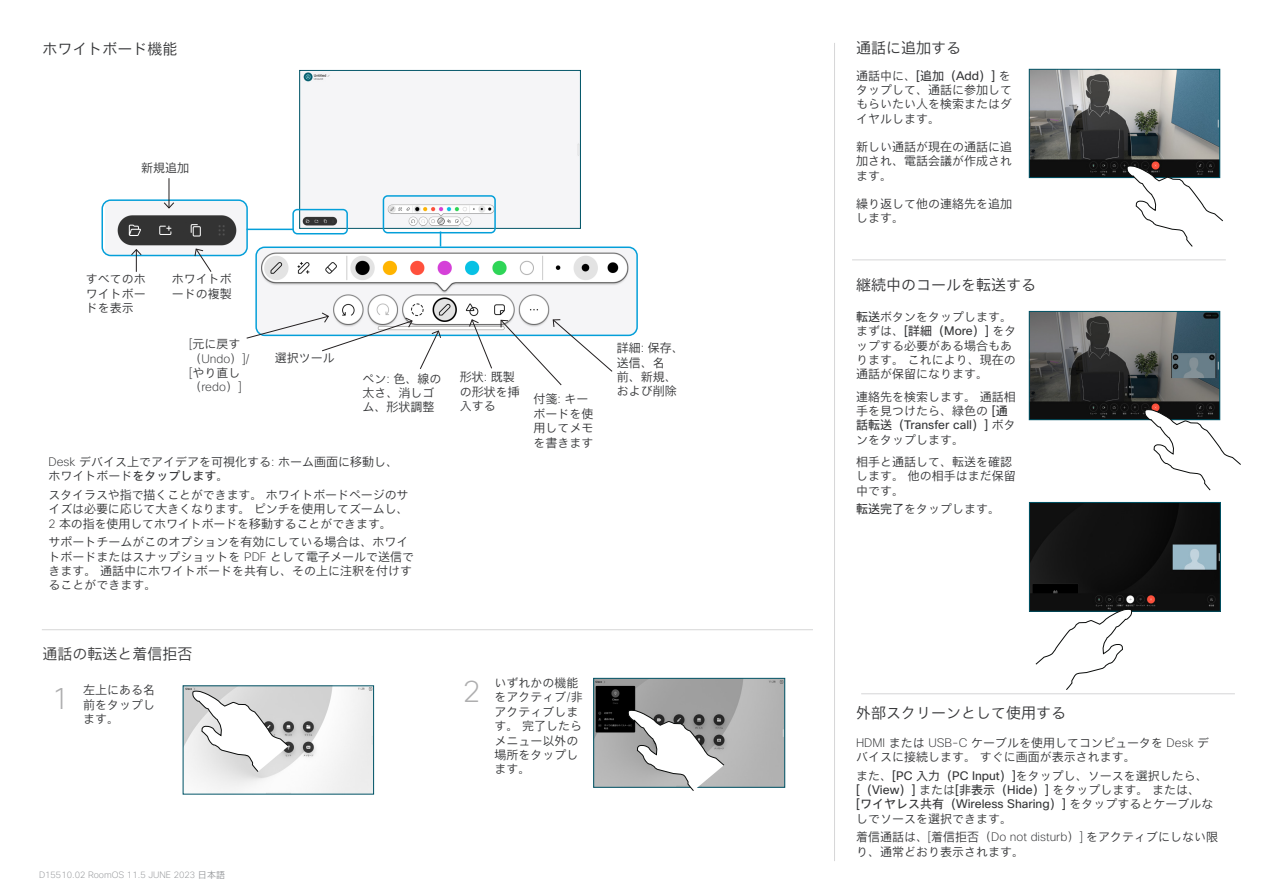
<style>
.page{position:relative;width:1263px;height:893px;background:#fff}
.page>*{position:absolute;margin:0;border:0;box-sizing:border-box;transform-origin:0 0}
.Numbers{font:200 30px "Cisco Sans";color:#aeaeaf}
.Subhead2{font:15px "Cisco Sans JPN Light";color:#343537}
.Subhead2-2{font:15px "Cisco Sans JPN Light";color:#3e3e3f}
.CartoonAnnotation{font:12px/14.4px "Cisco Sans JPN Light";color:#343537}
.CartoonAnnotation-2{font:200 12px/14.4px "Cisco Sans";color:#343537}
.t1{font:200 9px "Cisco Sans";color:#939598}
.s1{font-family:"Cisco Sans JPN Light";font-weight:400}
.s2{font-family:"Cisco Sans";font-weight:200}
.s3{font-family:"Cisco Sans JPN"}
.s4{color:#343537}
.s5{font-family:"Cisco Sans"}
</style>
<div class="page">
<hr style="left:834px;top:43px;width:1px;height:818px;background:#d6d6d7">
<img style="left:185px;top:688px;width:187px;height:104px">
<svg style="left:192px;top:690px;width:97px;height:82px"></svg>
<img style="left:596px;top:680px;width:187px;height:105px">
<div style="left:594px;top:678px;width:191px;height:109px;border:1px solid #005467"></div>
<svg style="left:628px;top:709px;width:96px;height:82px"></svg>
<hr style="left:42px;top:629px;width:771px;height:1px;background:#d6d6d7">
<hr style="left:861px;top:693px;width:374px;height:1px;background:#d6d6d7">
<hr style="left:852px;top:259px;width:374px;height:1px;background:#d6d6d7">
<img style="left:1031px;top:71px;width:187px;height:105px">
<div style="left:1029px;top:69px;width:191px;height:109px;border:1px solid #005467"></div>
<svg style="left:1127px;top:165px;width:96px;height:82px"></svg>
<img style="left:1031px;top:504px;width:187px;height:105px">
<div style="left:1029px;top:502px;width:191px;height:109px;border:1px solid #005467"></div>
<img style="left:1031px;top:313px;width:187px;height:105px">
<div style="left:1029px;top:311px;width:191px;height:109px;border:1px solid #005467"></div>
<svg style="left:1144px;top:409px;width:97px;height:81px"></svg>
<svg style="left:1035px;top:608px;width:97px;height:82px"></svg>
<img style="left:256px;top:247px;width:381px;height:88px">
<div style="left:255px;top:247px;width:383px;height:89px;border:2px solid #049fd9;border-radius:9px"></div>
<img style="left:105px;top:202px;width:142px;height:53px">
<div style="left:101px;top:199px;width:147px;height:57px;border:2px solid #049fd9;border-radius:9px"></div>
<hr style="left:247px;top:229px;width:47px;height:1px;background:#049fd9">
<svg style="left:440px;top:233px;width:1px;height:14px"></svg>
<hr style="left:169px;top:178px;width:1px;height:30px;background:#231f20">
<svg style="left:163px;top:202px;width:12px;height:7px"></svg>
<div style="left:302px;top:72px;width:276px;height:154px;background:#f5f5f7"></div>
<div style="left:300px;top:70px;width:280px;height:158px;border:1px solid #005467"></div>
<svg style="left:194px;top:248px;width:18px;height:24px"></svg>
<svg style="left:130px;top:249px;width:12px;height:23px"></svg>
<svg style="left:469px;top:319px;width:24px;height:50px"></svg>
<svg style="left:246px;top:312px;width:167px;height:40px"></svg>
<div style="left:292px;top:209px;width:56px;height:25px;border:2px solid #049fd9;border-radius:4px"></div>
<div style="left:383px;top:195px;width:113px;height:38px;border:2px solid #049fd9;border-radius:4px"></div>
<svg style="left:419px;top:330px;width:22px;height:39px"></svg>
<svg style="left:500px;top:319px;width:113px;height:67px"></svg>
<p class="Subhead2" style="left:42px;top:39px;width:136px">ホワイトボード機能</p>
<p class="CartoonAnnotation" style="left:141px;top:161px;width:49px">新規追加</p>
<p class="CartoonAnnotation" style="left:86px;top:273px;width:62px;text-align:justify">すべてのホワイトボードを表示</p>
<p class="CartoonAnnotation" style="left:172px;top:273px;width:62px">ホワイトボードの複製</p>
<p class="CartoonAnnotation-2" style="left:189px;top:337px;width:62px">[<span class="s1">元に戻す（</span>Undo<span class="s1">）</span>]/ [<span class="s1">やり直し（</span>redo<span class="s1">）</span>]</p>
<p class="CartoonAnnotation" style="left:275px;top:351px;width:61px">選択ツール</p>
<p class="CartoonAnnotation" style="left:363px;top:372px;width:81px">ペン<span class="s2">:</span> 色、線の太さ、消しゴム、形状調整</p>
<p class="CartoonAnnotation" style="left:49px;top:455px;width:351px"><span class="s2">Desk</span> デバイス上でアイデアを可視化する<span class="s2">:</span> ホーム画面に移動し、ホワイトボード<span class="s3">をタップします</span>。</p>
<p class="CartoonAnnotation" style="left:49px;top:488px;width:361px;text-align:justify">スタイラスや指で描くことができます。ホワイトボードページのサイズは必要に応じて大きくなります。ピンチを使用してズームし、<span class="s2">2</span> 本の指を使用してホワイトボードを移動することができます。</p>
<p class="CartoonAnnotation" style="left:49px;top:536px;width:367px">サポートチームがこのオプションを有効にしている場合は、ホワイトボードまたはスナップショットを <span class="s2">PDF</span> として電子メールで送信できます。通話中にホワイトボードを共有し、その上に注釈を付けすることができます。</p>
<p class="CartoonAnnotation" style="left:460px;top:371px;width:61px">形状<span class="s2">:</span> 既製の形状を挿入する</p>
<p class="CartoonAnnotation" style="left:534px;top:393px;width:61px">付箋<span class="s2">:</span> キーボードを使用してメモを書きます</p>
<p class="Subhead2-2" style="left:43px;top:644px;width:151px">通話の転送と<span class="s4">着信拒否</span></p>
<p class="CartoonAnnotation" style="left:83px;top:684px;width:73px;text-align:justify">左上にある名前をタップします。</p>
<p class="CartoonAnnotation" style="left:494px;top:676px;width:90px">いずれかの機能をアクティブ<span class="s2">/</span>非アクティブします。完了したらメニュー以外の場所をタップします。</p>
<p class="Numbers" style="left:52px;top:679px;width:19px">1</p>
<p class="Numbers" style="left:463px;top:672px;width:19px">2</p>
<p class="CartoonAnnotation" style="left:617px;top:342px;width:69px">詳細<span class="s2">:</span> 保存、送信、名<br>前、新規、および削除</p>
<p class="t1" style="left:39px;top:869px;width:187px">D15510.02 RoomOS 11.5 JUNE 2023 <span class="s1">日本語</span></p>
<p class="Subhead2" style="left:856px;top:38px;width:106px">通話に追加する</p>
<p class="CartoonAnnotation" style="left:856px;top:69px;width:157px;text-align:justify">通話中に、<span class="s5">[</span><span class="s3">追加（</span><span class="s5">Add</span><span class="s3">）</span><span class="s5">]</span> をタップして、通話に参加してもらいたい人を検索またはダイヤルします。</p>
<p class="CartoonAnnotation" style="left:856px;top:140px;width:157px;text-align:justify">新しい通話が現在の通話に追加され、電話会議が作成されます。</p>
<p class="CartoonAnnotation" style="left:856px;top:197px;width:157px">繰り返して他の連絡先を追加します。　</p>
<p class="Subhead2" style="left:856px;top:275px;width:181px">継続中のコールを転送する</p>
<p class="CartoonAnnotation" style="left:856px;top:310px;width:162px"><span class="s3">転送</span>ボタンをタップします。まずは、<span class="s5">[</span><span class="s3">詳細（</span><span class="s5">More</span><span class="s3">）</span><span class="s5">]</span> をタップする必要がある場合もあります。これにより、現在の通話が保留になります。</p>
<p class="CartoonAnnotation" style="left:856px;top:390px;width:161px">連絡先を検索します。通話相手を見つけたら、緑色の <span class="s5">[</span><span class="s3">通話転送（</span><span class="s5">Transfer call</span><span class="s3">）</span><span class="s5">]</span> ボタンをタップします。</p>
<p class="CartoonAnnotation" style="left:856px;top:455px;width:161px">相手と通話して、転送を確認します。他の相手はまだ保留中です。</p>
<p class="CartoonAnnotation" style="left:856px;top:502px;width:145px"><span class="s3">転送完了</span>をタップします。</p>
<p class="Subhead2" style="left:856px;top:703px;width:211px">外部スクリーンとして使用する</p>
<p class="CartoonAnnotation" style="left:856px;top:736px;width:354px"><span class="s2">HDMI</span> または <span class="s2">USB-C</span> ケーブルを使用してコンピュータを <span class="s2">Desk</span> デバイスに接続します。すぐに画面が表示されます。</p>
<p class="CartoonAnnotation" style="left:856px;top:769px;width:359px">また、<span class="s5">[PC</span> <span class="s3">入力（</span><span class="s5">PC Input</span><span class="s3">）</span><span class="s5">]</span>をタップし、ソースを選択したら、<span class="s5">[</span><span class="s3">（</span><span class="s5">View</span><span class="s3">）</span><span class="s5">]</span> または<span class="s5">[</span><span class="s3">非表示（</span><span class="s5">Hide</span><span class="s3">）</span><span class="s5">]</span> をタップします。または、<br><span class="s5">[</span><span class="s3">ワイヤレス共有（</span><span class="s5">Wireless Sharing</span><span class="s3">）</span><span class="s5">]</span> をタップするとケーブルなしでソースを選択できます。</p>
<p class="CartoonAnnotation" style="left:856px;top:831px;width:364px">着信通話は、<span class="s2">[</span>着信拒否（<span class="s2">Do not disturb</span>）<span class="s2">]</span> をアクティブにしない限り、通常どおり表示されます。</p>
</div>
